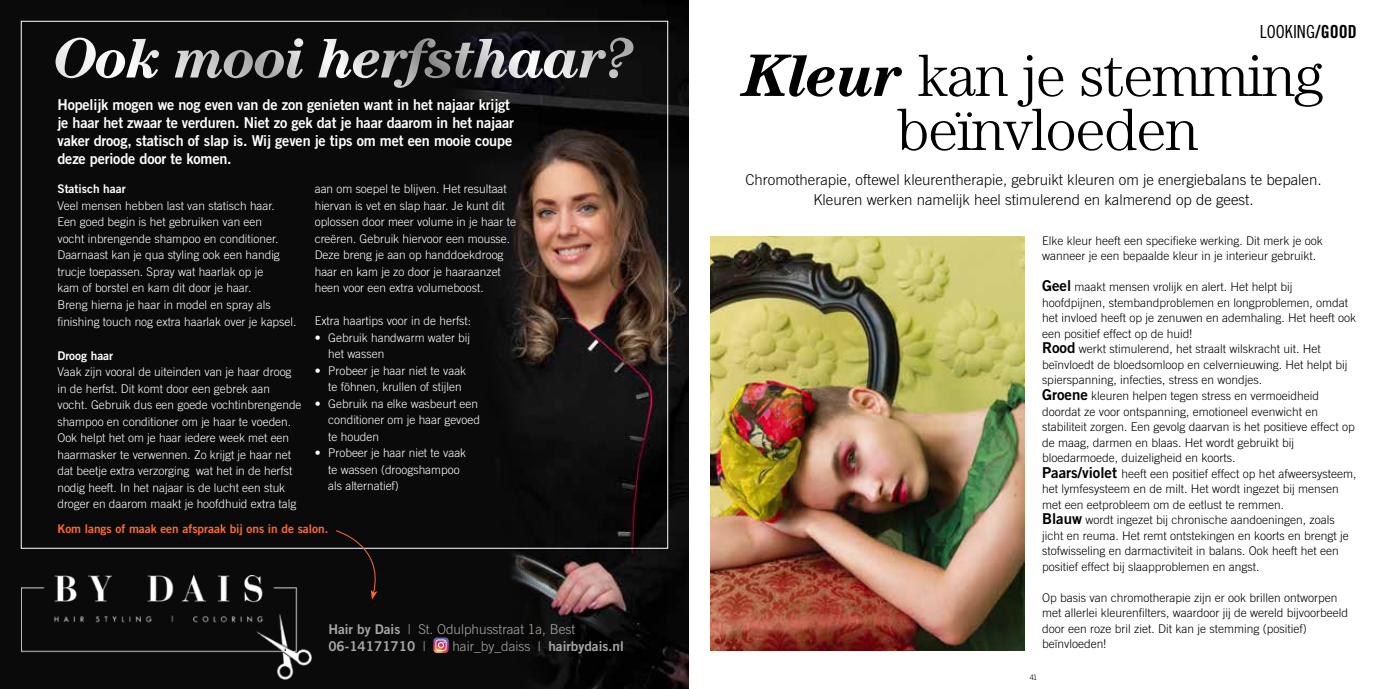
<style>
.page{position:relative;width:1378px;height:689px;background:#fff}
.page>*{position:absolute;margin:0;border:0;box-sizing:border-box;transform-origin:0 0}
.t1{font:300 60px/54px "Century Std";letter-spacing:-.02em;color:#000;text-align:center}
.t2{font:italic 700 57px "Century Std";letter-spacing:-.03em;color:#fff}
.t3{font:18px "Trade Gothic LT Std Cn 18";color:#000}
.t4{font:15px/18px "Trade Gothic LT Std Bd 2";letter-spacing:-.01em;color:#fff;scale:.96 1}
.t5{font:300 15px/19.5px "Trade Gothic LT Std";color:#000;text-align:center}
.t6{font:300 13.5px "Trade Gothic LT Std";color:#a8a8a7}
.t7{font:13.5px "Trade Gothic LT Std Bd 2";color:#a8a8a7}
.t8{font:300 12px/15.6px "Trade Gothic LT Std";color:#000}
.t9{font:300 12px/16.5px "Trade Gothic LT Std";color:#fff}
.t10{font:12px "Trade Gothic LT Std Bd 2";color:#ff6a35}
.t11{font:12px "Trade Gothic LT Std Bd 2";color:#fff}
.t12{font:300 7.5px "Trade Gothic LT Std";color:#000}
.s1{font-family:"Trade Gothic LT Std Bd 2";font-weight:400}
.s2{font-family:"Trade Gothic LT Std";font-weight:300}
.s3{font-family:"Trade Gothic LT Std Bd Cn 20"}
.s4{font-weight:700;font-style:italic}
.s5{font-family:"Trade Gothic LT Std Bd 2";font-weight:400;font-size:15px}
</style>
<div class="page">
<img style="left:710px;top:236px;width:315px;height:415px">
<div style="left:0;top:0;width:689px;height:689px;background:#0a0a0a"></div>
<img style="left:261px;top:20px;width:428px;height:669px">
<svg style="left:433px;top:637px;width:16px;height:16px"></svg>
<img style="left:21px;top:575px;width:290px;height:104px">
<svg style="left:336px;top:530px;width:48px;height:70px"></svg>
<h2 class="t2" style="left:53px;top:25px;width:582px">Ook mooi herfsthaar?</h2>
<p class="t4" style="left:57px;top:96px;width:477px">Hopelijk mogen we nog even van de zon genieten want in het najaar krijgt je haar het zwaar te verduren. Niet zo gek dat je haar daarom in het najaar vaker droog, statisch of slap is. Wij geven je tips om met een mooie coupe deze periode door te komen.</p>
<p class="t11" style="left:57px;top:181px;width:70px">Statisch haar</p>
<p class="t9" style="left:57px;top:197px;width:240px">Veel mensen hebben last van statisch haar.<br>Een goed begin is het gebruiken van een<br>vocht inbrengende shampoo en conditioner.<br>Daarnaast kan je qua styling ook een handig trucje toepassen. Spray wat haarlak op je<br>kam of borstel en kam dit door je haar.<br>Breng hierna je haar in model en spray als finishing touch nog extra haarlak over je kapsel.</p>
<p class="t11" style="left:57px;top:348px;width:57px">Droog haar</p>
<p class="t9" style="left:57px;top:363px;width:246px">Vaak zijn vooral de uiteinden van je haar droog in de herfst. Dit komt door een gebrek aan vocht. Gebruik dus een goede vochtinbrengende shampoo en conditioner om je haar te voeden.<br>Ook helpt het om je haar iedere week met een haarmasker te verwennen. Zo krijgt je haar net dat beetje extra verzorging wat het in de herfst nodig heeft. In het najaar is de lucht een stuk droger en daarom maakt je hoofdhuid extra talg</p>
<p class="t10" style="left:57px;top:521px;width:272px">Kom langs of maak een afspraak bij ons in de salon.</p>
<p class="t9" style="left:315px;top:180px;width:203px">aan om soepel te blijven. Het resultaat hiervan is vet en slap haar. Je kunt dit oplossen door meer volume in je haar te creëren. Gebruik hiervoor een mousse.<br>Deze breng je aan op handdoekdroog haar en kam je zo door je haaraanzet heen voor een extra volumeboost.</p>
<p class="t9" style="left:315px;top:312px;width:158px">Extra haartips voor in de herfst:</p>
<p class="t9" style="left:328px;top:329px;width:143px;text-indent:-14px">• Gebruik handwarm water bij het wassen</p>
<p class="t9" style="left:328px;top:362px;width:139px;text-indent:-14px">• Probeer je haar niet te vaak te föhnen, krullen of stijlen</p>
<p class="t9" style="left:328px;top:395px;width:153px;text-indent:-14px">• Gebruik na elke wasbeurt een conditioner om je haar gevoed te houden</p>
<p class="t9" style="left:328px;top:444px;width:139px;text-indent:-14px">• Probeer je haar niet te vaak te wassen (droogshampoo als alternatief)</p>
<p class="t6" style="left:328px;top:621px;width:248px"><span class="s1">Hair by Dais</span> | St. Odulphusstraat 1a, Best</p>
<p class="t7" style="left:328px;top:637px;width:99px">06-14171710 <span class="s2">|</span></p>
<p class="t6" style="left:452px;top:638px;width:173px">hair_by_daiss | <span class="s1">hairbydais.nl</span></p>
<h3 class="t3" style="left:1260px;top:21px;width:99px">LOOKING<span class="s3">/GOOD</span></h3>
<h1 class="t1" style="left:743px;top:48px;width:583px"><span class="s4">Kleur</span> kan je stemming beïnvloeden</h1>
<p class="t5" style="left:745px;top:170px;width:577px">Chromotherapie, oftewel kleurentherapie, gebruikt kleuren om je energiebalans te bepalen.<br>Kleuren werken namelijk heel stimulerend en kalmerend op de geest.</p>
<p class="t8" style="left:1042px;top:232px;width:282px">Elke kleur heeft een specifieke werking. Dit merk je ook wanneer je een bepaalde kleur in je interieur gebruikt.</p>
<p class="t8" style="left:1042px;top:279px;width:316px"><span class="s5">Geel</span> maakt mensen vrolijk en alert. Het helpt bij hoofdpijnen, stembandproblemen en longproblemen, omdat het invloed heeft op je zenuwen en ademhaling. Het heeft ook een positief effect op de huid!<br><span class="s5">Rood</span> werkt stimulerend, het straalt wilskracht uit. Het beïnvloedt de bloedsomloop en celvernieuwing. Het helpt bij spierspanning, infecties, stress en wondjes.<br><span class="s5">Groene</span> kleuren helpen tegen stress en vermoeidheid doordat ze voor ontspanning, emotioneel evenwicht en stabiliteit zorgen. Een gevolg daarvan is het positieve effect op de maag, darmen en blaas. Het wordt gebruikt bij bloedarmoede, duizeligheid en koorts.<br><span class="s5">Paars/violet</span> heeft een positief effect op het afweersysteem, het lymfesysteem en de milt. Het wordt ingezet bij mensen met een eetprobleem om de eetlust te remmen.<br><span class="s5">Blauw</span> wordt ingezet bij chronische aandoeningen, zoals jicht en reuma. Het remt ontstekingen en koorts en brengt je stofwisseling en darmactiviteit in balans. Ook heeft het een positief effect bij slaapproblemen en angst.</p>
<p class="t8" style="left:1042px;top:590px;width:307px">Op basis van chromotherapie zijn er ook brillen ontworpen met allerlei kleurenfilters, waardoor jij de wereld bijvoorbeeld door een roze bril ziet. Dit kan je stemming (positief) beïnvloeden!</p>
<p class="t12" style="left:1029px;top:672px;width:9px">41</p>
</div>
